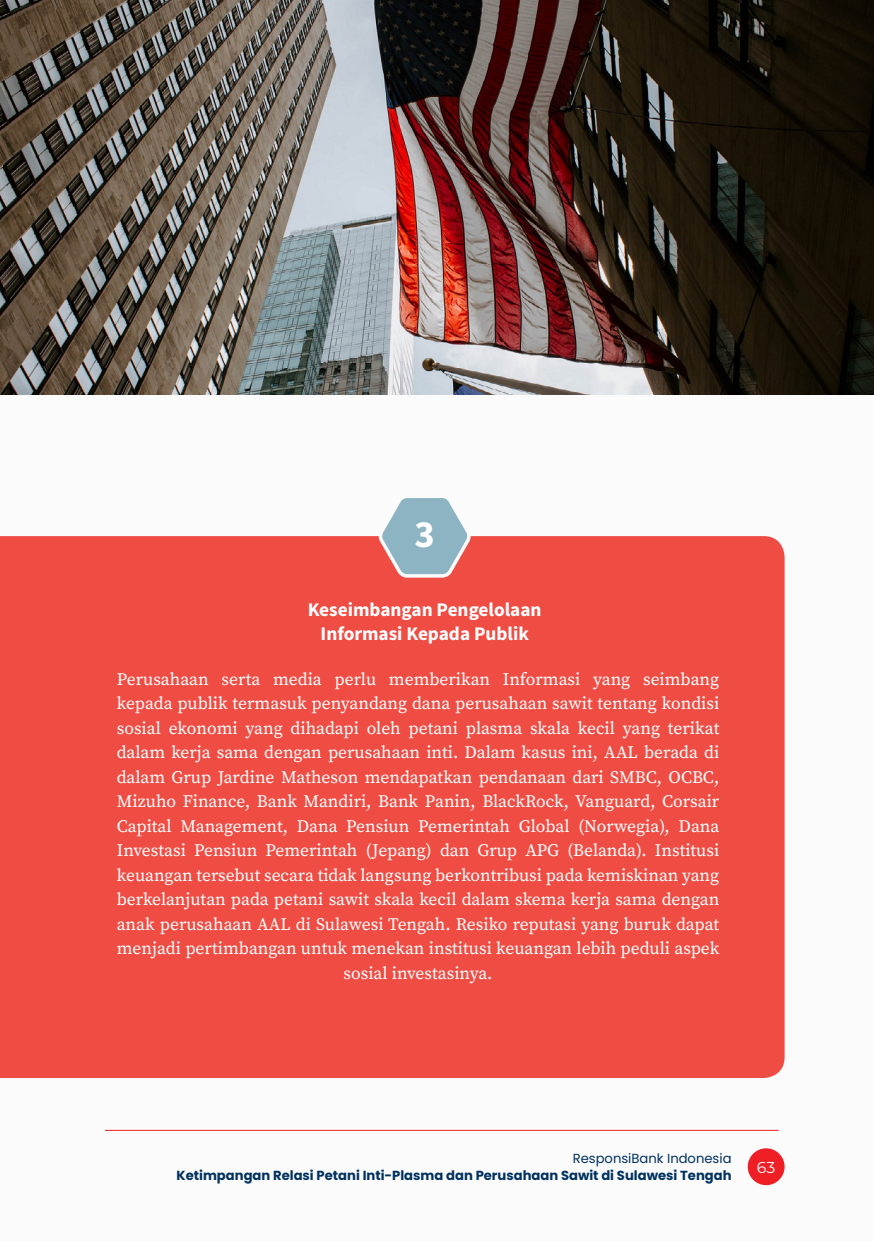
<style>
.page{position:relative;width:874px;height:1241px;background:#fff}
.page>*{position:absolute;margin:0;border:0;box-sizing:border-box;transform-origin:0 0}
.t1{font:700 38.5px "Source Sans Pro";color:#fff}
.isi{font:700 19.25px/24.5px "Source Sans Pro";color:#fff;text-align:center}
.isi-2{font:17.5px/24.5px "Source Serif Pro";color:#fff;text-align:center}
.t2{font:15.75px "Montserrat";color:#fff}
.t3{font:700 13.12px "Poppins";color:#00315f}
.t4{font:13.12px "Poppins";color:#00315f}
</style>
<div class="page">
<div style="left:0;top:394px;width:873px;height:846px;background:#fbfbfc"></div>
<img style="left:0;top:0;width:873px;height:394px">
<div style="left:0;top:536px;width:784px;height:541px;background:#ef4d44"></div>
<svg style="left:376px;top:498px;width:96px;height:86px"></svg>
<div style="left:747px;top:1148px;width:37px;height:36px;background:#ee2026;border-radius:50%"></div>
<hr style="left:105px;top:1129px;width:673px;height:1px;background:#ee2026">
<p class="t1" style="left:414px;top:507px;width:22px">3</p>
<p class="isi" style="left:307px;top:597px;width:235px">Keseimbangan Pengelolaan<br>Informasi Kepada Publik</p>
<p class="isi-2" style="left:117px;top:666px;width:603px">Perusahaan serta media perlu memberikan Informasi yang seimbang kepada publik termasuk penyandang dana perusahaan sawit tentang kondisi sosial ekonomi yang dihadapi oleh petani plasma skala kecil yang terikat dalam kerja sama dengan perusahaan inti. Dalam kasus ini, AAL berada di dalam Grup Jardine Matheson mendapatkan pendanaan dari SMBC, OCBC, Mizuho Finance, Bank Mandiri, Bank Panin, BlackRock, Vanguard, Corsair Capital Management, Dana Pensiun Pemerintah Global (Norwegia), Dana Investasi Pensiun Pemerintah (Jepang) dan Grup APG (Belanda). Institusi keuangan tersebut secara tidak langsung berkontribusi pada kemiskinan yang berkelanjutan pada petani sawit skala kecil dalam skema kerja sama dengan anak perusahaan AAL di Sulawesi Tengah. Resiko reputasi yang buruk dapat menjadi pertimbangan untuk menekan institusi keuangan lebih peduli aspek sosial investasinya.</p>
<p class="t4" style="left:572px;top:1150px;width:160px">ResponsiBank Indonesia</p>
<p class="t3" style="left:176px;top:1167px;width:556px">Ketimpangan Relasi Petani Inti-Plasma dan Perusahaan Sawit di Sulawesi Tengah</p>
<p class="t2" style="left:756px;top:1155px;width:20px">63</p>
</div>
